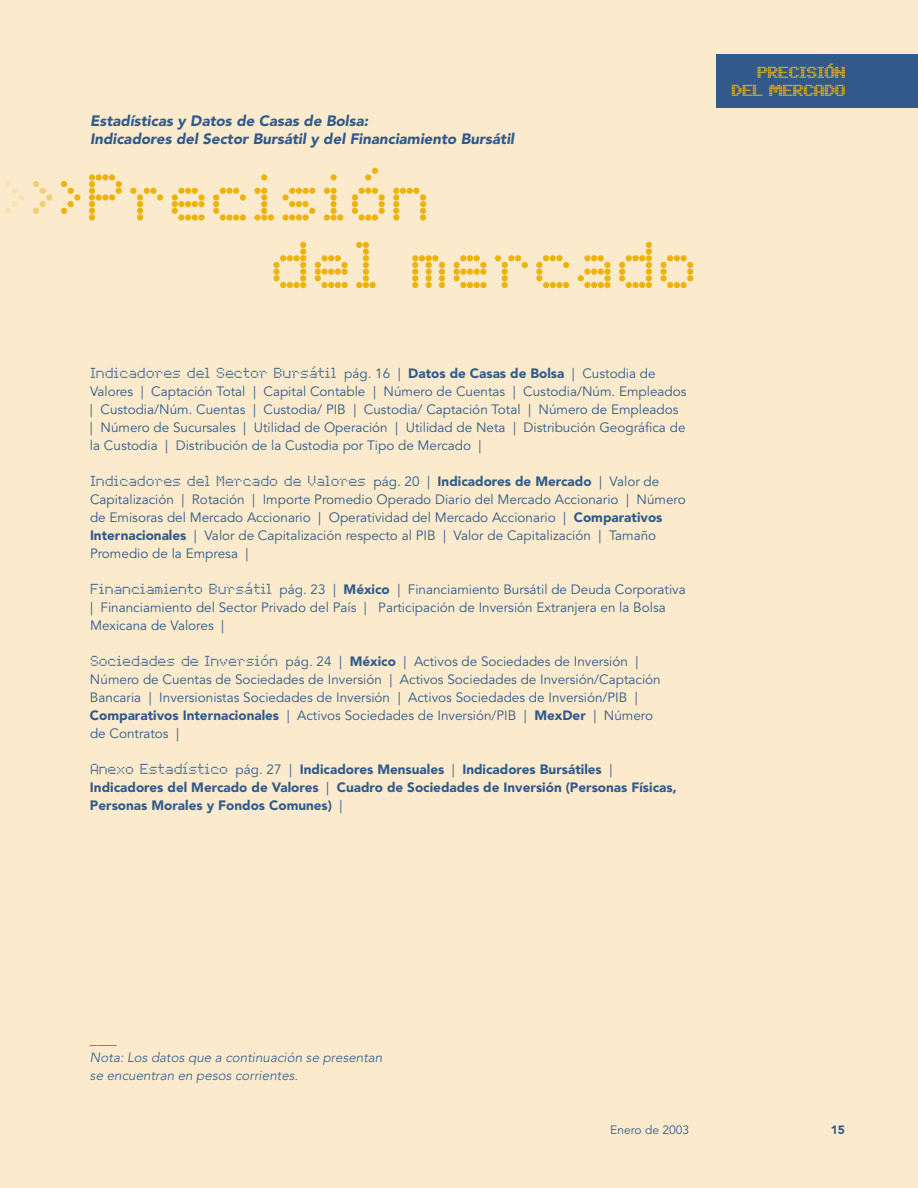
<style>
.page{position:relative;width:918px;height:1188px;background:#fbebcc}
.page>*{position:absolute;margin:0;border:0;box-sizing:border-box;transform-origin:0 0}
.t1{font:67.5px/67.5px "Dot Matrix Two";letter-spacing:.025em;color:#eeb30a}
.t2{font:16.5px/18px "Dot Matrix Two Extended";letter-spacing:-.05em;color:#eeb30a;text-align:right}
.t3{font:15px "Dot Matrix Two";color:#31598a}
.t4{font:italic 900 15px/18px "Avenir";color:#31598a}
.t5{font:13.5px/18px "Avenir";color:#31598a}
.t6{font:900 13.5px/18px "Avenir";color:#31598a}
.t7{font:italic 300 13.5px/18px "Avenir";color:#31598a}
.t8{font:12px "Avenir";color:#31598a}
.t9{font:900 12px "Avenir";color:#31598a}
.s1{color:#f9e2b6}
.s2{color:#f5cd77}
.s3{font-family:"Avenir";font-size:13.5px}
.s4{font-family:"Avenir";font-weight:900;font-size:13.5px}
.s5{font-weight:900}
.s6{font-family:"Dot Matrix Two";font-size:15px}
.s7{font-family:"Dot Matrix Two";font-weight:400;font-size:15px}
.s8{font-weight:400}
</style>
<div class="page">
<div style="left:716px;top:54px;width:202px;height:54px;background:#31598a"></div>
<p class="t4" style="left:90px;top:113px;width:426px">Estadísticas y Datos de Casas de Bolsa:<br>Indicadores del Sector Bursátil y del Financiamiento Bursátil</p>
<h1 class="t1" style="left:270px;top:164px;width:428px;text-indent:-269px"><span class="s1">&gt;</span><span class="s2">&gt;</span>&gt;Precisión<br>del mercado</h1>
<p class="t3" style="left:90px;top:364px;width:567px">Indicadores del Sector Bursátil <span class="s3">pág. 16 |</span> <span class="s4">Datos de Casas de Bolsa</span> <span class="s3">| Custodia de</span></p>
<p class="t5" style="left:90px;top:384px;width:598px">Valores | Captación Total | Capital Contable | Número de Cuentas | Custodia/Núm. Empleados | Custodia/Núm. Cuentas | Custodia/ PIB | Custodia/ Captación Total | Número de Empleados<br>| Número de Sucursales | Utilidad de Operación | Utilidad de Neta | Distribución Geográfica de la Custodia | Distribución de la Custodia por Tipo de Mercado |</p>
<p class="t3" style="left:90px;top:472px;width:571px">Indicadores del Mercado de Valores <span class="s3">pág. 20 |</span> <span class="s4">Indicadores de Mercado</span> <span class="s3">| Valor de</span></p>
<p class="t5" style="left:90px;top:492px;width:597px">Capitalización | Rotación | Importe Promedio Operado Diario del Mercado Accionario | Número de Emisoras del Mercado Accionario | Operatividad del Mercado Accionario | <span class="s5">Comparativos Internacionales</span> | Valor de Capitalización respecto al PIB | Valor de Capitalización | Tamaño Promedio de la Empresa |</p>
<p class="t5" style="left:90px;top:582px;width:597px"><span class="s6">Financiamiento Bursátil</span> pág. 23 | <span class="s5">México</span> | Financiamiento Bursátil de Deuda Corporativa | Financiamiento del Sector Privado del País | Participación de Inversión Extranjera en la Bolsa<br>Mexicana de Valores |</p>
<p class="t5" style="left:90px;top:654px;width:572px"><span class="s6">Sociedades de Inversión</span> pág. 24 | <span class="s5">México</span> | Activos de Sociedades de Inversión | Número de Cuentas de Sociedades de Inversión | Activos Sociedades de Inversión/Captación Bancaria | Inversionistas Sociedades de Inversión | Activos Sociedades de Inversión/PIB | <span class="s5">Comparativos Internacionales</span> | Activos Sociedades de Inversión/PIB | <span class="s5">MexDer</span> | Número de Contratos |</p>
<p class="t6" style="left:90px;top:761px;width:588px"><span class="s7">Anexo Estadístico</span> <span class="s8">pág. 27 |</span> Indicadores Mensuales <span class="s8">|</span> Indicadores Bursátiles <span class="s8">|<br></span>Indicadores del Mercado de Valores <span class="s8">|</span> Cuadro de Sociedades de Inversión (Personas Físicas,<br>Personas Morales y Fondos Comunes) <span class="s8">|</span></p>
<p class="t2" style="left:731px;top:64px;width:116px">PRECISIÓN<br>DEL MERCADO</p>
<p class="t6" style="left:90px;top:1031px;width:28px">____</p>
<p class="t7" style="left:90px;top:1049px;width:294px">Nota: Los datos que a continuación se presentan se encuentran en pesos corrientes.</p>
<p class="t8" style="left:610px;top:1125px;width:80px">Enero de 2003</p>
<p class="t9" style="left:831px;top:1125px;width:16px">15</p>
</div>
